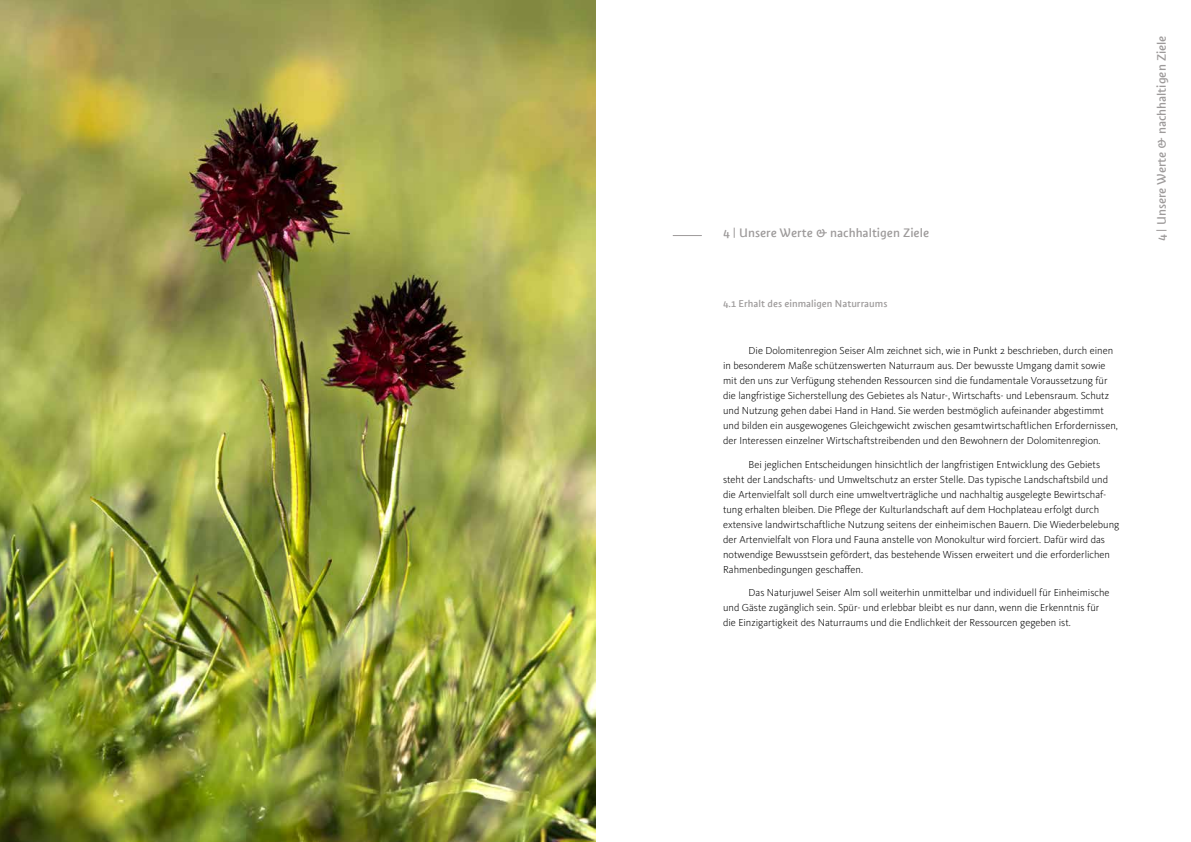
<style>
.page{position:relative;width:1191px;height:842px;background:#fff}
.page>*{position:absolute;margin:0;border:0;box-sizing:border-box;transform-origin:0 0}
.t1{font:13px "Suedtirol Next TT";color:#9d9a9a}
.t2{font:300 10.5px/15px "Kievit OT";color:#000}
.t3{font:10.5px "Suedtirol Next TT";color:#9d9a9a}
</style>
<div class="page">
<svg style="left:673px;top:235px;width:29px;height:1px"></svg>
<img style="left:0;top:0;width:595px;height:842px">
<p class="t1" style="left:723px;top:225px;width:207px">4 | Unsere Werte &amp; nachhaltigen Ziele</p>
<p class="t3" style="left:723px;top:298px;width:166px">4.1 Erhalt des einmaligen Naturraums</p>
<p class="t2" style="left:723px;top:343px;width:396px;text-indent:26px">Die Dolomitenregion Seiser Alm zeichnet sich, wie in Punkt 2 beschrieben, durch einen in besonderem Maße schützenswerten Naturraum aus. Der bewusste Umgang damit sowie mit den uns zur Verfügung stehenden Ressourcen sind die fundamentale Voraussetzung für die langfristige Sicherstellung des Gebietes als Natur-, Wirtschafts- und Lebensraum. Schutz und Nutzung gehen dabei Hand in Hand. Sie werden bestmöglich aufeinander abgestimmt und bilden ein ausgewogenes Gleichgewicht zwischen gesamtwirtschaftlichen Erfordernissen, der Interessen einzelner Wirtschaftstreibenden und den Bewohnern der Dolomitenregion.</p>
<p class="t2" style="left:723px;top:457px;width:398px;text-indent:26px">Bei jeglichen Entscheidungen hinsichtlich der langfristigen Entwicklung des Gebiets steht der Landschafts- und Umweltschutz an erster Stelle. Das typische Landschaftsbild und die Artenvielfalt soll durch eine umweltverträgliche und nachhaltig ausgelegte Bewirtschaf&shy;tung erhalten bleiben. Die Pflege der Kulturlandschaft auf dem Hochplateau erfolgt durch extensive landwirtschaftliche Nutzung seitens der einheimischen Bauern. Die Wiederbelebung der Artenvielfalt von Flora und Fauna anstelle von Monokultur wird forciert. Dafür wird das notwendige Bewusstsein gefördert, das bestehende Wissen erweitert und die erforderlichen Rahmenbedingungen geschaffen.</p>
<p class="t2" style="left:723px;top:585px;width:388px;text-indent:26px">Das Naturjuwel Seiser Alm soll weiterhin unmittelbar und individuell für Einheimische und Gäste zugänglich sein. Spür- und erlebbar bleibt es nur dann, wenn die Erkenntnis für die Einzigartigkeit des Naturraums und die Endlichkeit der Ressourcen gegeben ist.</p>
<p class="t1" style="left:1154px;top:241px;width:207px;rotate:-90deg">4 | Unsere Werte &amp; nachhaltigen Ziele</p>
</div>
